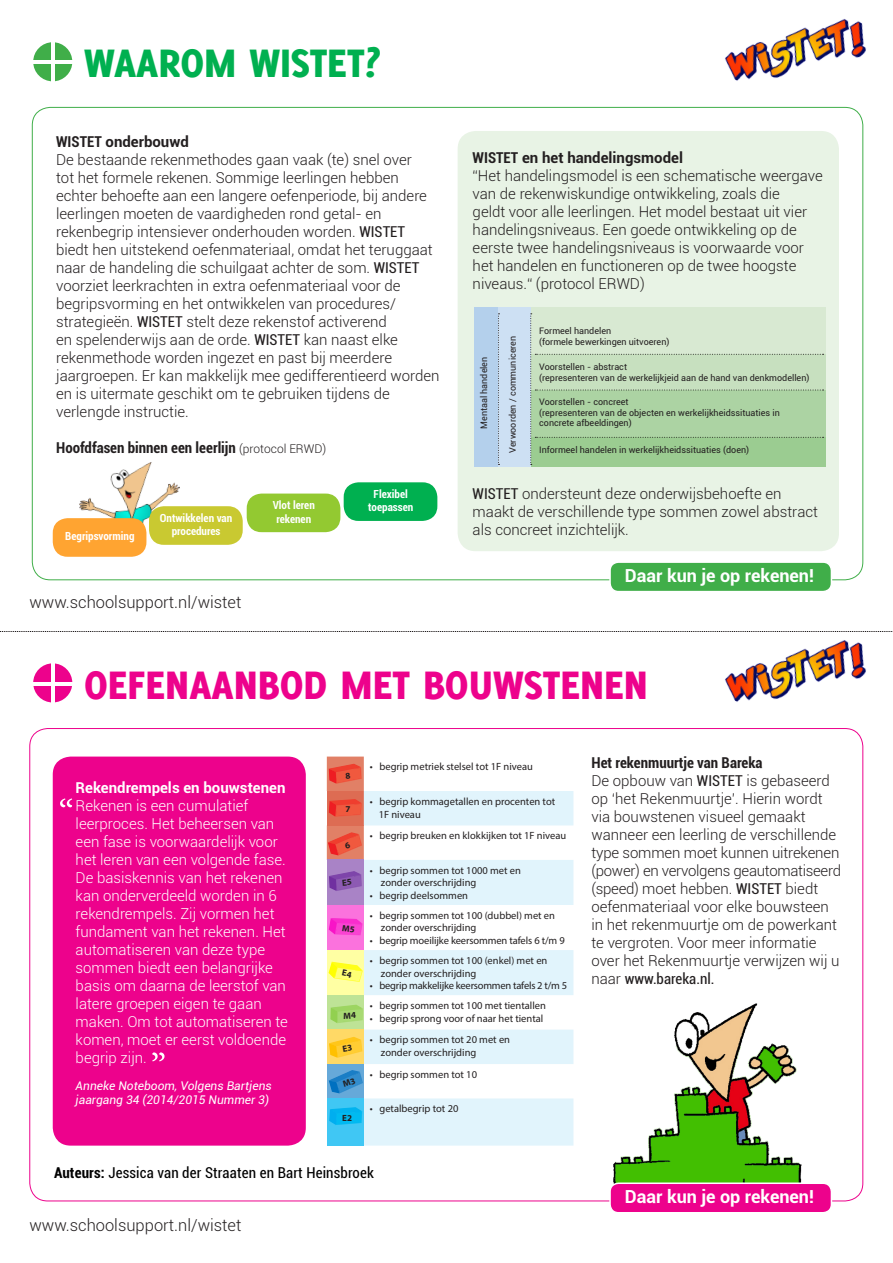
<style>
.page{position:relative;width:893px;height:1263px;background:#fff}
.page>*{position:absolute;margin:0;border:0;box-sizing:border-box;transform-origin:0 0}
.Standaard{font:800 43.5px "Delicious";color:#ed028c}
.t1{font:800 43.5px "Delicious";color:#00b050}
.t2{font:700 18px "Roboto";color:#fff}
.t3{font:300 16.5px "Roboto";color:#231f20}
.Standaard-2{font:300 15px/18px "Roboto";color:#231f20}
.Standaard-3{font:300 15px/18px "Roboto";color:#fff}
.t4{font:condensed 15px "Roboto";letter-spacing:.01em;color:#000001}
.Standaard-4{font:700 condensed 15px "Roboto";color:#231f20}
.Standaard-5{font:italic 12px/14.4px "Roboto";color:#fff}
.Standaard-6{font:700 condensed 11.1px/13.4px "Roboto";color:#fff;text-align:center}
.t5{font:10.5px/12.6px "Myriad Pro";color:#231f20}
.t6{font:10.5px "Myriad Pro";letter-spacing:-.02em;color:#231f20}
.t7{font:9px "Roboto";color:#231f20}
.t8{font:700 9px "Myriad Pro";color:#231f20}
.s1{font-weight:700;font-stretch:condensed}
.s2{font-weight:700}
.s3{font-weight:400;font-stretch:condensed}
.s4{font-weight:300;font-stretch:normal;font-size:12px}
</style>
<div class="page">
<img style="left:79px;top:462px;width:101px;height:78px">
<svg style="left:31px;top:661px;width:43px;height:43px"></svg>
<div style="left:29px;top:659px;width:47px;height:47px;border:4px solid #fff;border-radius:50%"></div>
<hr style="left:51px;top:661px;width:3px;height:43px;background:#fff">
<hr style="left:31px;top:682px;width:43px;height:3px;background:#fff">
<svg style="left:31px;top:40px;width:43px;height:43px"></svg>
<div style="left:29px;top:38px;width:47px;height:47px;border:4px solid #fff;border-radius:50%"></div>
<hr style="left:51px;top:40px;width:3px;height:43px;background:#fff">
<hr style="left:31px;top:61px;width:43px;height:3px;background:#fff">
<img style="left:714px;top:640px;width:152px;height:98px">
<img style="left:714px;top:19px;width:152px;height:98px">
<svg style="left:0;top:631px;width:893px;height:1px"></svg>
<div style="left:610px;top:562px;width:221px;height:30px;background:#40ae49;border-radius:9px"></div>
<div style="left:609px;top:561px;width:223px;height:31px;border:2px solid #fff;border-radius:9px"></div>
<svg style="left:364px;top:791px;width:209px;height:354px;fill:#e1f4fc"></svg>
<div style="left:327px;top:860px;width:37px;height:45px;background:#a983c6"></div>
<div style="left:327px;top:905px;width:37px;height:45px;background:#fb72dd"></div>
<div style="left:327px;top:950px;width:37px;height:45px;background:#ffffa3"></div>
<div style="left:327px;top:995px;width:37px;height:34px;background:#bee396"></div>
<div style="left:327px;top:1029px;width:37px;height:35px;background:#ffd966"></div>
<div style="left:327px;top:1064px;width:37px;height:34px;background:#66a9d9"></div>
<div style="left:327px;top:1098px;width:37px;height:47px;background:#40c7f4"></div>
<svg style="left:329px;top:1107px;width:33px;height:18px"></svg>
<div style="left:458px;top:131px;width:381px;height:420px;background:#e8f3e5;border-radius:18px"></div>
<div style="left:53px;top:756px;width:253px;height:389px;background:#ed028c;border-radius:18px"></div>
<svg style="left:60px;top:798px;width:12px;height:9px"></svg>
<svg style="left:152px;top:1052px;width:13px;height:9px"></svg>
<div style="left:53px;top:518px;width:93px;height:39px;background:#ffa431;border-radius:15px"></div>
<div style="left:149px;top:506px;width:94px;height:39px;background:#c9c931;border-radius:15px"></div>
<div style="left:247px;top:494px;width:93px;height:38px;background:#93c931;border-radius:15px"></div>
<div style="left:344px;top:482px;width:93px;height:39px;background:#00b050;border-radius:15px"></div>
<img style="left:613px;top:1004px;width:189px;height:179px">
<div style="left:610px;top:1183px;width:221px;height:30px;background:#ed028c;border-radius:9px"></div>
<div style="left:609px;top:1182px;width:223px;height:31px;border:2px solid #fff;border-radius:9px"></div>
<div style="left:474px;top:307px;width:24px;height:160px;background:#b4d0ec"></div>
<div style="left:498px;top:307px;width:33px;height:160px;background:#cde0f3"></div>
<div style="left:531px;top:307px;width:294px;height:47px;background:#d8e9d2"></div>
<div style="left:531px;top:437px;width:294px;height:30px;background:#9bcc91"></div>
<svg style="left:498px;top:313px;width:1px;height:152px"></svg>
<svg style="left:530px;top:313px;width:293px;height:152px"></svg>
<svg style="left:329px;top:1070px;width:34px;height:23px"></svg>
<svg style="left:329px;top:1037px;width:33px;height:21px"></svg>
<svg style="left:330px;top:1005px;width:33px;height:18px"></svg>
<svg style="left:329px;top:962px;width:34px;height:20px"></svg>
<svg style="left:329px;top:918px;width:34px;height:17px"></svg>
<svg style="left:329px;top:871px;width:33px;height:20px"></svg>
<svg style="left:327px;top:756px;width:37px;height:104px;background:#e56751"></svg>
<p class="t1" style="left:84px;top:38px;width:298px">WAAROM WISTET?</p>
<p class="Standaard-2" style="left:56px;top:132px;width:385px"><span class="s1">WISTET</span> <span class="s2">onderbouwd<br></span>De bestaande rekenmethodes gaan vaak (te) snel over<br>tot het formele rekenen. Sommige leerlingen hebben echter behoefte aan een langere oefenperiode, bij andere leerlingen moeten de vaardigheden rond getal- en rekenbegrip intensiever onderhouden worden. <span class="s3">WISTET </span>biedt hen uitstekend oefenmateriaal, omdat het teruggaat naar de handeling die schuilgaat achter de som. <span class="s3">WISTET </span>voorziet leerkrachten in extra oefenmateriaal voor de begripsvorming en het ontwikkelen van procedures/ strategieën. <span class="s3">WISTET</span> stelt deze rekenstof activerend<br>en spelenderwijs aan de orde. <span class="s3">WISTET</span> kan naast elke rekenmethode worden ingezet en past bij meerdere jaargroepen. Er kan makkelijk mee gedifferentieerd worden en is uitermate geschikt om te gebruiken tijdens de verlengde instructie.</p>
<p class="Standaard-4" style="left:56px;top:437px;width:272px">Hoofdfasen binnen een leerlijn <span class="s4">(protocol ERWD)</span></p>
<p class="Standaard-6" style="left:65px;top:529px;width:71px">Begripsvorming</p>
<p class="Standaard-6" style="left:160px;top:511px;width:74px">Ontwikkelen van procedures</p>
<p class="t3" style="left:29px;top:591px;width:214px">www.schoolsupport.nl/wistet</p>
<p class="Standaard-6" style="left:273px;top:498px;width:44px">Vlot leren rekenen</p>
<p class="Standaard-6" style="left:368px;top:487px;width:47px">Flexibel toepassen</p>
<p class="Standaard-2" style="left:473px;top:148px;width:352px"><span class="s1">WISTET</span> <span class="s2">en het handelingsmodel<br></span>“Het handelingsmodel is een schematische weergave van de rekenwiskundige ontwikkeling, zoals die<br>geldt voor alle leerlingen. Het model bestaat uit vier handelingsniveaus. Een goede ontwikkeling op de eerste twee handelingsniveaus is voorwaarde voor het handelen en functioneren op de twee hoogste niveaus.“ (protocol ERWD)</p>
<p class="t7" style="left:539px;top:324px;width:74px">Formeel handelen</p>
<p class="t7" style="left:539px;top:335px;width:132px">(formele bewerkingen uitvoeren)</p>
<p class="t7" style="left:506px;top:453px;width:119px;rotate:-90deg">Verwoorden / communiceren</p>
<p class="t7" style="left:478px;top:429px;width:74px;rotate:-90deg">Mentaal handelen</p>
<p class="t7" style="left:539px;top:360px;width:89px">Voorstellen - abstract</p>
<p class="t7" style="left:539px;top:371px;width:272px">(representeren van de werkelijkjeid aan de hand van denkmodellen)</p>
<p class="t7" style="left:539px;top:395px;width:91px">Voorstellen - concreet</p>
<p class="t7" style="left:539px;top:406px;width:242px">(representeren van de objecten en werkelijkheidssituaties in</p>
<p class="t7" style="left:539px;top:417px;width:94px">concrete afbeeldingen)</p>
<p class="t7" style="left:539px;top:443px;width:212px">Informeel handelen in werkelijkheidssituaties (doen)</p>
<p class="Standaard-2" style="left:473px;top:484px;width:347px"><span class="s3">WISTET</span> ondersteunt deze onderwijsbehoefte en maakt de verschillende type sommen zowel abstract als concreet inzichtelijk.</p>
<p class="t2" style="left:625px;top:563px;width:191px">Daar kun je op rekenen!</p>
<p class="Standaard" style="left:84px;top:659px;width:565px">OEFENAANBOD MET BOUWSTENEN</p>
<p class="Standaard-3" style="left:76px;top:778px;width:214px"><span class="s2">Rekendrempels en bouwstenen<br></span>Rekenen is een cumulatief leerproces. Het beheersen van een fase is voorwaardelijk voor het leren van een volgende fase.<br>De basiskennis van het rekenen kan onderverdeeld worden in 6 rekendrempels. Zij vormen het fundament van het rekenen. Het automatiseren van deze type sommen biedt een belangrijke basis om daarna de leerstof van latere groepen eigen te gaan maken. Om tot automatiseren te komen, moet er eerst voldoende begrip zijn.</p>
<p class="Standaard-5" style="left:76px;top:1078px;width:198px">Anneke Noteboom, Volgens Bartjens jaargang 34 (2014/2015 Nummer 3)</p>
<p class="t8" style="left:342px;top:1112px;width:11px">E2</p>
<p class="t5" style="left:370px;top:760px;width:165px">• begrip metriek stelsel tot 1F niveau</p>
<p class="t5" style="left:370px;top:795px;width:187px">• begrip kommagetallen en procenten tot</p>
<p class="t5" style="left:379px;top:807px;width:44px">1F niveau</p>
<p class="t5" style="left:370px;top:829px;width:198px">• begrip breuken en klokkijken tot 1F niveau</p>
<p class="t5" style="left:381px;top:864px;width:141px;text-indent:-11px">• begrip sommen tot 1000 met en zonder overschrijding</p>
<p class="t5" style="left:370px;top:889px;width:100px">• begrip deelsommen</p>
<p class="t5" style="left:370px;top:909px;width:187px">• begrip sommen tot 100 (dubbel) met en</p>
<p class="t5" style="left:381px;top:921px;width:97px">zonder overschrijding</p>
<p class="t5" style="left:370px;top:934px;width:196px">• begrip moeilijke keersommen tafels 6 t/m 9</p>
<p class="t5" style="left:370px;top:954px;width:179px">• begrip sommen tot 100 (enkel) met en</p>
<p class="t5" style="left:381px;top:966px;width:97px">zonder overschrijding</p>
<p class="t6" style="left:370px;top:979px;width:199px">• begrip makkelijke keersommen tafels 2 t/m 5</p>
<p class="t5" style="left:370px;top:999px;width:178px">• begrip sommen tot 100 met tientallen</p>
<p class="t5" style="left:370px;top:1012px;width:175px">• begrip sprong voor of naar het tiental</p>
<p class="t5" style="left:381px;top:1033px;width:131px;text-indent:-11px">• begrip sommen tot 20 met en zonder overschrijding</p>
<p class="t5" style="left:370px;top:1068px;width:109px">• begrip sommen tot 10</p>
<p class="t5" style="left:370px;top:1102px;width:90px">• getalbegrip tot 20</p>
<p class="t4" style="left:54px;top:1162px;width:321px"><span class="s2">Auteurs:</span> Jessica van der Straaten en Bart Heinsbroek</p>
<p class="t3" style="left:29px;top:1214px;width:214px">www.schoolsupport.nl/wistet</p>
<p class="Standaard-2" style="left:591px;top:753px;width:251px"><span class="s1">Het rekenmuurtje van Bareka<br></span>De opbouw van <span class="s3">WISTET</span> is gebaseerd op ‘het Rekenmuurtje’. Hierin wordt via bouwstenen visueel gemaakt wanneer een leerling de verschillende type sommen moet kunnen uitrekenen (power) en vervolgens geautomatiseerd (speed) moet hebben. <span class="s3">WISTET</span> biedt oefenmateriaal voor elke bouwsteen in het rekenmuurtje om de powerkant te vergroten. Voor meer informatie over het Rekenmuurtje verwijzen wij u naar <span class="s3">www.bareka.nl.</span></p>
<p class="t2" style="left:625px;top:1184px;width:191px">Daar kun je op rekenen!</p>
</div>
